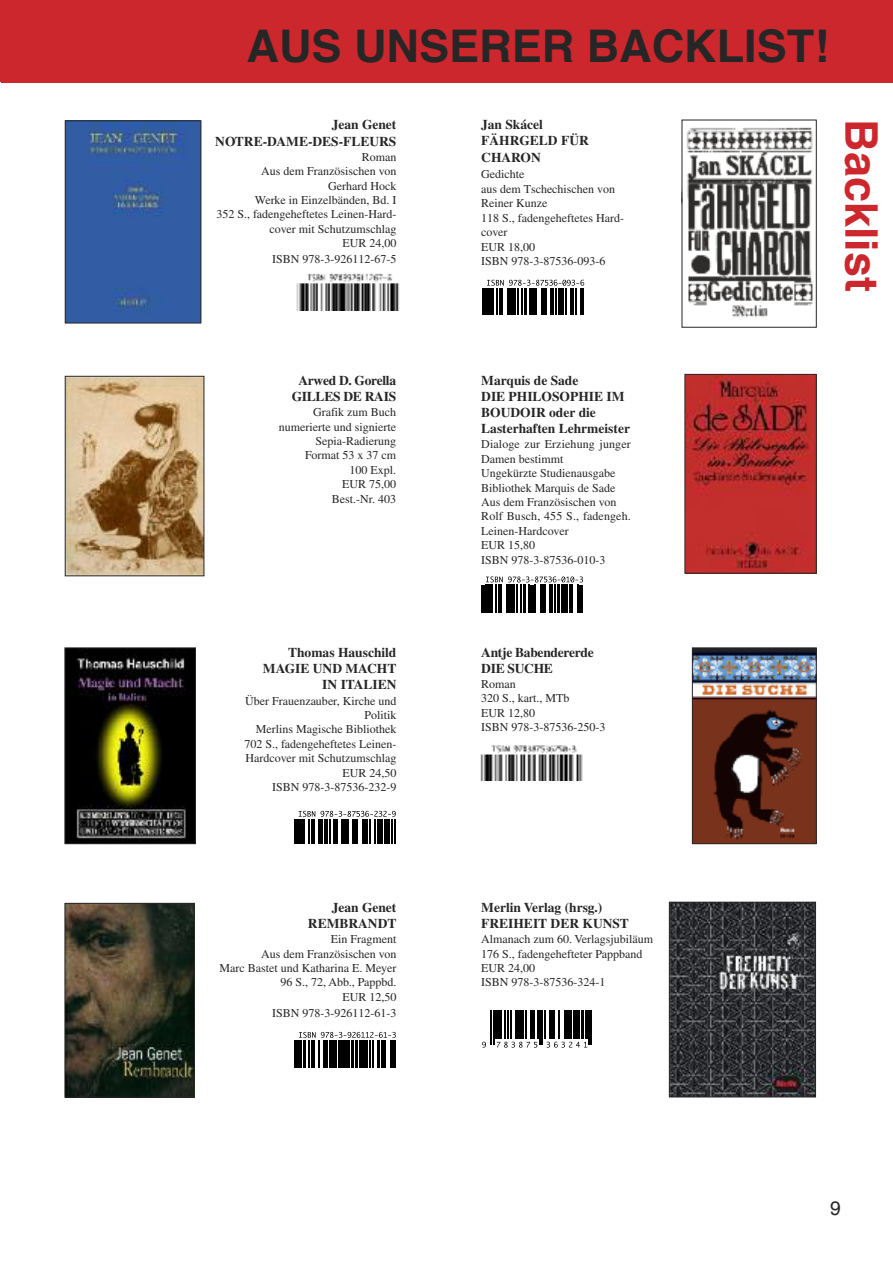
<style>
.page{position:relative;width:893px;height:1263px;background:#fff}
.page>*{position:absolute;margin:0;border:0;box-sizing:border-box;transform-origin:0 0}
.t1{font:700 45px "Helvetica";color:#272627}
.t2{font:700 45px "Helvetica";color:#cc272d}
.t3{font:19.5px "Helvetica";color:#272627}
.t4{font:700 13.5px/16.2px "Times";color:#272627;text-align:right}
.t5{font:700 13.5px/16.2px "Times";letter-spacing:-.02em;color:#272627;text-align:center}
.t6{font:12px/14.4px "Times";color:#272627;text-align:right}
</style>
<div class="page">
<div style="left:1px;top:0;width:892px;height:82px;background:#cc272d"></div>
<img style="left:296px;top:273px;width:104px;height:37px">
<svg style="left:294px;top:811px;width:102px;height:32px"></svg>
<hr style="left:294px;top:1040px;width:2px;height:28px;background:#000">
<svg style="left:297px;top:1032px;width:99px;height:36px"></svg>
<img style="left:67px;top:650px;width:127px;height:192px">
<div style="left:65px;top:648px;width:131px;height:196px;border:1px solid #272627"></div>
<img style="left:67px;top:905px;width:126px;height:190px">
<div style="left:65px;top:903px;width:130px;height:194px;border:1px solid #272627"></div>
<img style="left:67px;top:123px;width:132px;height:198px">
<div style="left:65px;top:121px;width:136px;height:202px;border:1px solid #272627"></div>
<svg style="left:483px;top:1010px;width:109px;height:38px"></svg>
<hr style="left:491px;top:1010px;width:1px;height:34px;background:#000">
<hr style="left:493px;top:1010px;width:1px;height:34px;background:#000">
<svg style="left:482px;top:1042px;width:4px;height:6px"></svg>
<svg style="left:495px;top:1010px;width:92px;height:38px"></svg>
<hr style="left:589px;top:1010px;width:1px;height:34px;background:#000">
<hr style="left:591px;top:1010px;width:1px;height:34px;background:#000">
<img style="left:480px;top:745px;width:103px;height:35px">
<svg style="left:482px;top:576px;width:101px;height:37px"></svg>
<svg style="left:483px;top:280px;width:101px;height:35px"></svg>
<img style="left:694px;top:650px;width:120px;height:192px">
<div style="left:692px;top:648px;width:124px;height:196px;border:1px solid #272627"></div>
<img style="left:671px;top:904px;width:143px;height:191px">
<div style="left:669px;top:902px;width:147px;height:195px;border:1px solid #272627"></div>
<img style="left:687px;top:376px;width:127px;height:195px">
<img style="left:687px;top:127px;width:126px;height:191px">
<div style="left:0;top:0;width:49px;height:82px;background:#cc272d"></div>
<img style="left:67px;top:378px;width:135px;height:196px">
<div style="left:65px;top:376px;width:139px;height:200px;border:1px solid #272627"></div>
<h1 class="t1" style="left:247px;top:27px;width:584px">AUS UNSERER BACKLIST!</h1>
<p class="t4" style="left:215px;top:117px;width:183px">Jean Genet<br>NOTRE-DAME-DES-FLEURS</p>
<p class="t6" style="left:216px;top:149px;width:182px">Roman<br>Aus dem Französischen von<br>Gerhard Hock<br>Werke in Einzelbänden, Bd. I<br>352 S., fadengeheftetes Leinen-Hard&shy;cover mit Schutzumschlag<br>EUR 24,00<br>ISBN 978-3-926112-67-5</p>
<p class="t4" style="left:481px;top:116px;width:109px;text-align:left">Jan Skácel<br>FÄHRGELD FÜR<br>CHARON</p>
<p class="t6" style="left:481px;top:166px;width:144px;text-align:left">Gedichte<br>aus dem Tschechischen von<br>Reiner Kunze<br>118 S., fadengeheftetes Hard&shy;cover<br>EUR 18,00<br>ISBN 978-3-87536-093-6</p>
<h1 class="t2" style="left:880px;top:119px;width:174px;rotate:90deg">BACKLIST</h1>
<p class="t5" style="left:292px;top:372px;width:106px">Arwed D. Gorella<br>GILLES DE RAIS</p>
<p class="t6" style="left:279px;top:405px;width:119px">Grafik zum Buch numerierte und signierte<br>Sepia-Radierung<br>Format 53 x 37 cm<br>100 Expl.<br>EUR 75,00<br>Best.-Nr. 403</p>
<p class="t4" style="left:263px;top:644px;width:135px">Thomas Hauschild<br>MAGIE UND MACHT<br>IN ITALIEN</p>
<p class="t6" style="left:244px;top:693px;width:154px">Über Frauenzauber, Kirche und<br>Politik<br>Merlins Magische Bibliothek<br>702 S., fadengeheftetes Leinen-<br>Hardcover mit Schutzumschlag<br>EUR 24,50<br>ISBN 978-3-87536-232-9</p>
<p class="t4" style="left:481px;top:372px;width:150px;text-align:left">Marquis de Sade<br>DIE PHILOSOPHIE IM<br>BOUDOIR oder die<br>Lasterhaften Lehrmeister</p>
<p class="t6" style="left:481px;top:437px;width:151px;text-align:left">Dialoge zur Erziehung junger<br>Damen bestimmt<br>Ungekürzte Studienausgabe<br>Bibliothek Marquis de Sade<br>Aus dem Französischen von<br>Rolf Busch, 455 S., fadengeh.<br>Leinen-Hardcover<br>EUR 15,80<br>ISBN 978-3-87536-010-3</p>
<p class="t5" style="left:481px;top:644px;width:114px;text-align:left">Antje Babendererde<br>DIE SUCHE</p>
<p class="t6" style="left:481px;top:677px;width:126px;text-align:left">Roman<br>320 S., kart., MTb<br>EUR 12,80<br>ISBN 978-3-87536-250-3</p>
<p class="t4" style="left:308px;top:899px;width:90px">Jean Genet<br>REMBRANDT</p>
<p class="t6" style="left:219px;top:932px;width:179px">Ein Fragment<br>Aus dem Französischen von<br>Marc Bastet und Katharina E. Meyer<br>96 S., 72, Abb., Pappbd.<br>EUR 12,50</p>
<p class="t6" style="left:272px;top:1006px;width:126px">ISBN 978-3-926112-61-3</p>
<p class="t4" style="left:481px;top:899px;width:149px;text-align:left">Merlin Verlag (hrsg.)<br>FREIHEIT DER KUNST</p>
<p class="t6" style="left:481px;top:932px;width:173px;text-align:left">Almanach zum 60. Verlagsjubiläum<br>176 S., fadengehefteter Pappband<br>EUR 24,00<br>ISBN 978-3-87536-324-1</p>
<h2 class="t3" style="left:830px;top:1200px;width:12px">9</h2>
</div>
